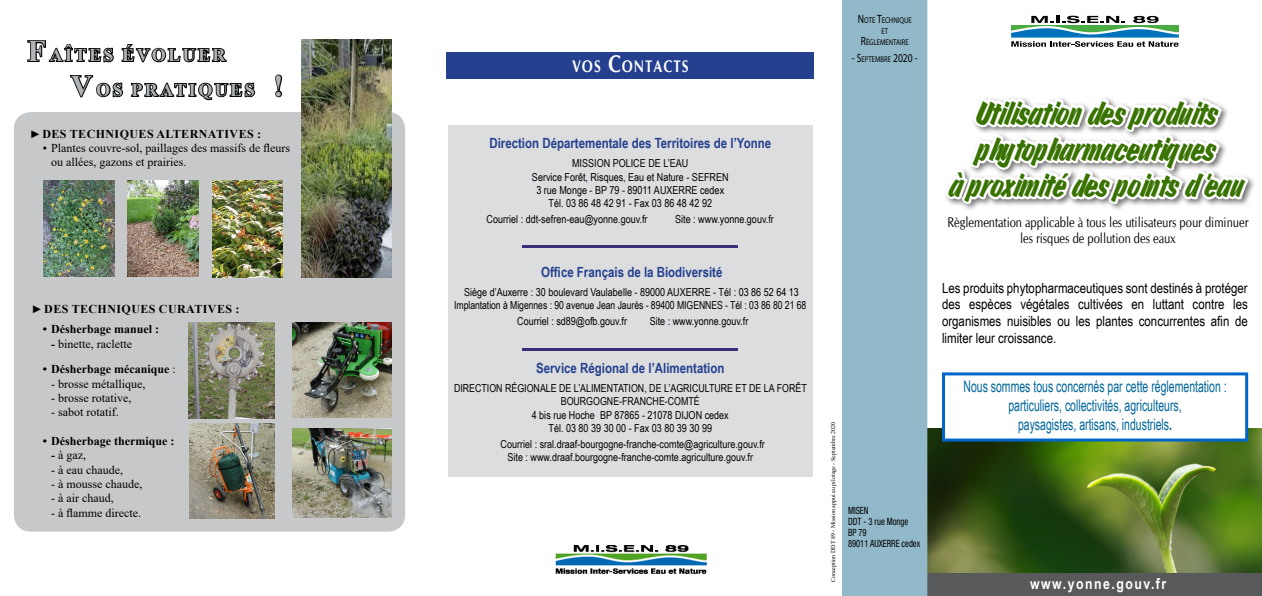
<style>
.page{position:relative;width:1262px;height:596px;background:#fff}
.page>*{position:absolute;margin:0;border:0;box-sizing:border-box;transform-origin:0 0}
.t1{font:italic 35px "Scratch";color:#387201;scale:.8 1}
.t2{font:700 18px "Times New Roman";letter-spacing:.135em;color:#b1b4b6}
.t3{font:700 16.8px "CG Omega";letter-spacing:.07em;color:#fff;scale:.8 1}
.t4{font:16px "Arial Narrow";color:#069;scale:.8 1}
.Style_de_paragraphe{font:700 15px "Arial Narrow";letter-spacing:.1em;color:#fff}
.t5{font:14px/16.8px "Arial Narrow";color:#000;text-align:justify}
.t6{font:700 14px "Arial Narrow";color:#25408f}
.t7{font:14px "CG Omega";color:#000;scale:.8 1}
.t8{font:12px/13.4px "Times New Roman";color:#000}
.t9{font:700 12px "Times New Roman";color:#000}
.t10{font:700 12px "Times New Roman";letter-spacing:.035em;color:#000}
.t11{font:11px/13.2px "Arial Narrow";color:#000;text-align:center}
.t12{font:11px "Arial Narrow";color:#000;scale:.96 1}
.t13{font:condensed 10px "Helvetica Neue";color:#000;scale:.85 1}
.t14{font:8.4px "Myriad Pro";color:#000;scale:.8 1}
.t15{font:6px "Times New Roman";color:#000}
.s1{font-size:30px}
.s2{font-family:"Arial Narrow";font-size:11px}
.s3{font-size:11px}
.s4{font-weight:700}
.s5{font-weight:400}
.s6{font-size:24px}
.s7{font-size:12px}
</style>
<div class="page">
<div style="left:900px;top:572px;width:361px;height:23px;background:#58595b"></div>
<img style="left:927px;top:428px;width:334px;height:143px">
<img style="left:556px;top:545px;width:150px;height:28px">
<div style="left:842px;top:0;width:85px;height:595px;background:#92b9c9"></div>
<div style="left:943px;top:373px;width:303px;height:67px;background:#fff"></div>
<div style="left:942px;top:372px;width:306px;height:69px;border:3px solid #06c"></div>
<svg style="left:946px;top:15px;width:306px;height:195px"></svg>
<div style="left:14px;top:112px;width:391px;height:419px;background:#c7c8ca;border-radius:17px"></div>
<img style="left:301px;top:39px;width:90px;height:238px">
<img style="left:44px;top:180px;width:71px;height:96px">
<img style="left:212px;top:180px;width:71px;height:97px">
<svg style="left:27px;top:40px;width:87px;height:23px"></svg>
<svg style="left:121px;top:44px;width:106px;height:19px"></svg>
<svg style="left:70px;top:75px;width:53px;height:23px"></svg>
<svg style="left:131px;top:82px;width:124px;height:19px"></svg>
<svg style="left:275px;top:74px;width:8px;height:24px"></svg>
<img style="left:189px;top:322px;width:85px;height:96px">
<img style="left:292px;top:322px;width:99px;height:95px">
<img style="left:189px;top:423px;width:85px;height:95px">
<img style="left:292px;top:428px;width:99px;height:89px">
<img style="left:127px;top:180px;width:71px;height:97px">
<div style="left:446px;top:52px;width:368px;height:27px;background:#25408f"></div>
<div style="left:448px;top:223px;width:364px;height:41px;background:#dcddde"></div>
<div style="left:448px;top:125px;width:364px;height:102px;background:#dcddde"></div>
<div style="left:448px;top:261px;width:364px;height:85px;background:#dcddde"></div>
<div style="left:448px;top:346px;width:364px;height:130px;background:#dcddde"></div>
<hr style="left:522px;top:245px;width:216px;height:3px;background:#392e7a">
<hr style="left:522px;top:347px;width:216px;height:3px;background:#392e7a">
<p class="t2" style="left:28px;top:42px;width:199px"><span class="s1">F</span>AÎTES ÉVOLUER</p>
<p class="t2" style="left:71px;top:77px;width:214px"><span class="s1">V</span>OS PRATIQUES <span class="s1">!</span></p>
<p class="t10" style="left:31px;top:125px;width:231px"><span class="s2">►</span>DES TECHNIQUES ALTERNATIVES :</p>
<p class="t8" style="left:51px;top:141px;width:240px;text-indent:-9px">• Plantes couvre-sol, paillages des massifs de fleurs ou allées, gazons et prairies<span class="s3">.</span></p>
<p class="t10" style="left:33px;top:300px;width:208px"><span class="s2">►</span>DES TECHNIQUES CURATIVES :</p>
<p class="t9" style="left:43px;top:320px;width:118px">• Désherbage manuel :</p>
<p class="t8" style="left:51px;top:336px;width:82px"><span class="s4">-</span> binette, raclette</p>
<p class="t9" style="left:43px;top:360px;width:135px">• Désherbage mécanique <span class="s5">:</span></p>
<p class="t8" style="left:51px;top:376px;width:96px">- brosse métallique,</p>
<p class="t8" style="left:51px;top:390px;width:82px">- brosse rotative,</p>
<p class="t8" style="left:51px;top:404px;width:69px">- sabot rotatif.</p>
<p class="t9" style="left:43px;top:432px;width:133px">• Désherbage thermique :</p>
<p class="t8" style="left:51px;top:448px;width:36px"><span class="s4">-</span> à gaz,</p>
<p class="t8" style="left:51px;top:462px;width:73px">- à eau chaude,</p>
<p class="t8" style="left:51px;top:476px;width:93px">- à mousse chaude,</p>
<p class="t8" style="left:51px;top:491px;width:64px">- à air chaud,</p>
<p class="t8" style="left:51px;top:505px;width:91px">- à flamme directe.</p>
<p class="t3" style="left:572px;top:55px;width:147px">VOS <span class="s6">C</span>ONTACTS</p>
<p class="t6" style="left:489px;top:133px;width:283px">Direction Départementale des Territoires de l’Yonne</p>
<p class="t11" style="left:572px;top:156px;width:118px">MISSION POLICE DE L’EAU</p>
<p class="t11" style="left:532px;top:169px;width:198px">Service Forêt, Risques, Eau et Nature - SEFREN</p>
<p class="t11" style="left:536px;top:183px;width:189px">3 rue Monge - BP 79 - 89011 AUXERRE cedex</p>
<p class="t11" style="left:548px;top:196px;width:165px">Tél. 03 86 48 42 91 - Fax 03 86 48 42 92</p>
<p class="t11" style="left:486px;top:212px;width:162px">Courriel : ddt-sefren-eau@yonne.gouv.fr</p>
<p class="t11" style="left:675px;top:212px;width:100px">Site : www.yonne.gouv.fr</p>
<p class="t6" style="left:541px;top:261px;width:183px">Office Français de la Biodiversité</p>
<p class="t11" style="left:464px;top:284px;width:336px">Siège d’Auxerre : 30 boulevard Vaulabelle - 89000 AUXERRE - Tél : 03 86 52 64 13</p>
<p class="t12" style="left:454px;top:296px;width:368px">Implantation à Migennes : 90 avenue Jean Jaurès - 89400 MIGENNES - Tél : 03 86 80 21 68</p>
<p class="t11" style="left:517px;top:314px;width:111px">Courriel : sd89@ofb.gouv.fr</p>
<p class="t11" style="left:649px;top:314px;width:100px">Site : www.yonne.gouv.fr</p>
<p class="t6" style="left:536px;top:357px;width:190px">Service Régional de l’Alimentation</p>
<p class="t11" style="left:454px;top:381px;width:354px">DIRECTION RÉGIONALE DE L’ALIMENTATION, DE L’AGRICULTURE ET DE LA FORÊT<br>BOURGOGNE-FRANCHE-COMTÉ</p>
<p class="t11" style="left:532px;top:407px;width:198px">4 bis rue Hoche BP 87865 - 21078 DIJON cedex</p>
<p class="t11" style="left:548px;top:420px;width:165px">Tél. 03 80 39 30 00 - Fax 03 80 39 30 99</p>
<p class="t11" style="left:500px;top:436px;width:266px">Courriel : sral.draaf-bourgogne-franche-comte@agriculture.gouv.fr</p>
<p class="t11" style="left:507px;top:450px;width:247px">Site : www.draaf.bourgogne-franche-comte.agriculture.gouv.fr</p>
<p class="t14" style="left:858px;top:15px;width:69px"><span class="s7">N</span>OTE <span class="s7">T</span>ECHNIQUE</p>
<p class="t14" style="left:881px;top:26px;width:10px">ET</p>
<p class="t14" style="left:860px;top:37px;width:61px"><span class="s7">R</span>ÈGLEMENTAIRE</p>
<p class="t14" style="left:851px;top:54px;width:84px"><span class="s7">- S</span>EPTEMBRE <span class="s7">2020 -</span></p>
<p class="t15" style="left:829px;top:582px;width:162px;rotate:-90deg">Conception DDT 89 - Mission appui au pilotage - Septembre 2020</p>
<p class="t13" style="left:848px;top:504px;width:26px">MISEN</p>
<p class="t13" style="left:848px;top:515px;width:72px">DDT - 3 rue Monge</p>
<p class="t13" style="left:848px;top:526px;width:24px">BP 79</p>
<p class="t13" style="left:848px;top:537px;width:86px">89011 AUXERRE cedex</p>
<p class="t1" style="left:972px;top:92px;width:323px">Utilisationdesp roduits</p>
<p class="t1" style="left:974px;top:128px;width:318px">p hytop harmaceutiq ues</p>
<p class="t1" style="left:946px;top:164px;width:388px">àp roximitédesp ointsd’eau</p>
<p class="t7" style="left:947px;top:213px;width:378px">Règlementation applicable à tous les utilisateurs pour diminuer</p>
<p class="t7" style="left:1020px;top:230px;width:196px">les risques de pollution des eaux</p>
<p class="t5" style="left:942px;top:278px;width:307px">Les produits phytopharmaceutiques sont destinés à protéger des espèces végétales cultivées en luttant contre les organismes nuisibles ou les plantes concurrentes afin de limiter leur croissance.</p>
<p class="t4" style="left:963px;top:374px;width:330px">Nous sommes tous concernés par cette réglementation :</p>
<p class="t4" style="left:1008px;top:393px;width:218px">particuliers, collectivités, agriculteurs,</p>
<p class="t4" style="left:1018px;top:413px;width:194px">paysagistes, artisans, industriels<span class="s4">.</span></p>
<p class="Style_de_paragraphe" style="left:1030px;top:572px;width:138px">www.yonne.gouv.fr</p>
</div>
